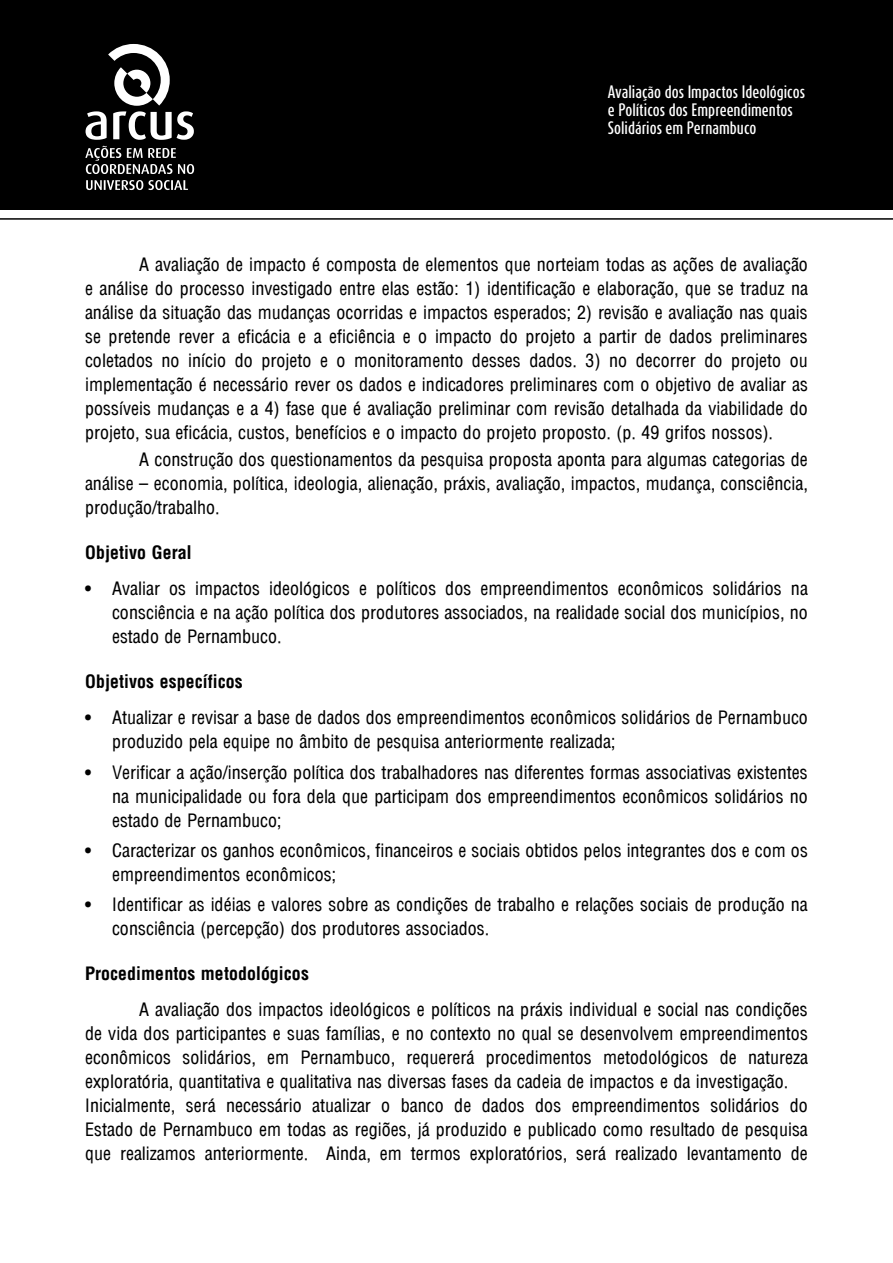
<style>
.page{position:relative;width:893px;height:1263px;background:#fff}
.page>*{position:absolute;margin:0;border:0;box-sizing:border-box;transform-origin:0 0}
.t1{font:18px/24px "Arena Condensed";color:#000;text-align:justify}
.t2{font:700 condensed 18px "Arena";color:#000}
.t3{font:500 15px/18px "Dax Compact";color:#fff}
</style>
<div class="page">
<div style="left:0;top:0;width:893px;height:210px;background:#000"></div>
<hr style="left:0;top:218px;width:893px;height:2px;background:#000">
<svg style="left:86px;top:44px;width:108px;height:96px"></svg>
<svg style="left:85px;top:146px;width:109px;height:44px"></svg>
<p class="t3" style="left:608px;top:82px;width:199px">Avaliação dos Impactos Ideológicos e Políticos dos Empreendimentos<br>Solidários em Pernambuco</p>
<p class="t1" style="left:85px;top:252px;width:724px;text-indent:54px">A avaliação de impacto é composta de elementos que norteiam todas as ações de avaliação e análise do processo investigado entre elas estão: 1) identificação e elaboração, que se traduz na análise da situação das mudanças ocorridas e impactos esperados; 2) revisão e avaliação nas quais se pretende rever a eficácia e a eficiência e o impacto do projeto a partir de dados preliminares coletados no início do projeto e o monitoramento desses dados. 3) no decorrer do projeto ou implementação é necessário rever os dados e indicadores preliminares com o objetivo de avaliar as possíveis mudanças e a 4) fase que é avaliação preliminar com revisão detalhada da viabilidade do projeto, sua eficácia, custos, benefícios e o impacto do projeto proposto. (p. 49 grifos nossos).</p>
<p class="t1" style="left:85px;top:447px;width:724px;text-indent:54px">A construção dos questionamentos da pesquisa proposta aponta para algumas categorias de análise – economia, política, ideologia, alienação, práxis, avaliação, impactos, mudança, consciência, produção/trabalho.</p>
<p class="t2" style="left:85px;top:541px;width:108px">Objetivo Geral</p>
<p class="t1" style="left:112px;top:576px;width:697px;text-indent:-27px">• Avaliar os impactos ideológicos e políticos dos empreendimentos econômicos solidários na consciência e na ação política dos produtores associados, na realidade social dos municípios, no estado de Pernambuco.</p>
<p class="t2" style="left:85px;top:670px;width:159px">Objetivos específicos</p>
<p class="t1" style="left:112px;top:705px;width:697px;text-indent:-27px">• Atualizar e revisar a base de dados dos empreendimentos econômicos solidários de Pernambuco produzido pela equipe no âmbito de pesquisa anteriormente realizada;</p>
<p class="t1" style="left:112px;top:761px;width:697px;text-indent:-27px">• Verificar a ação/inserção política dos trabalhadores nas diferentes formas associativas existentes na municipalidade ou fora dela que participam dos empreendimentos econômicos solidários no estado de Pernambuco;</p>
<p class="t1" style="left:112px;top:839px;width:697px;text-indent:-27px">• Caracterizar os ganhos econômicos, financeiros e sociais obtidos pelos integrantes dos e com os empreendimentos econômicos;</p>
<p class="t1" style="left:112px;top:893px;width:697px;text-indent:-27px">• Identificar as idéias e valores sobre as condições de trabalho e relações sociais de produção na consciência (percepção) dos produtores associados.</p>
<p class="t2" style="left:85px;top:962px;width:225px">Procedimentos metodológicos</p>
<p class="t1" style="left:85px;top:998px;width:724px;text-align:left;text-indent:54px">A avaliação dos impactos ideológicos e políticos na práxis individual e social nas condições de vida dos participantes e suas famílias, e no contexto no qual se desenvolvem empreendimentos econômicos solidários, em Pernambuco, requererá procedimentos metodológicos de natureza exploratória, quantitativa e qualitativa nas diversas fases da cadeia de impactos e da investigação.<br>Inicialmente, será necessário atualizar o banco de dados dos empreendimentos solidários do Estado de Pernambuco em todas as regiões, já produzido e publicado como resultado de pesquisa que realizamos anteriormente. Ainda, em termos exploratórios, será realizado levantamento de</p>
</div>
